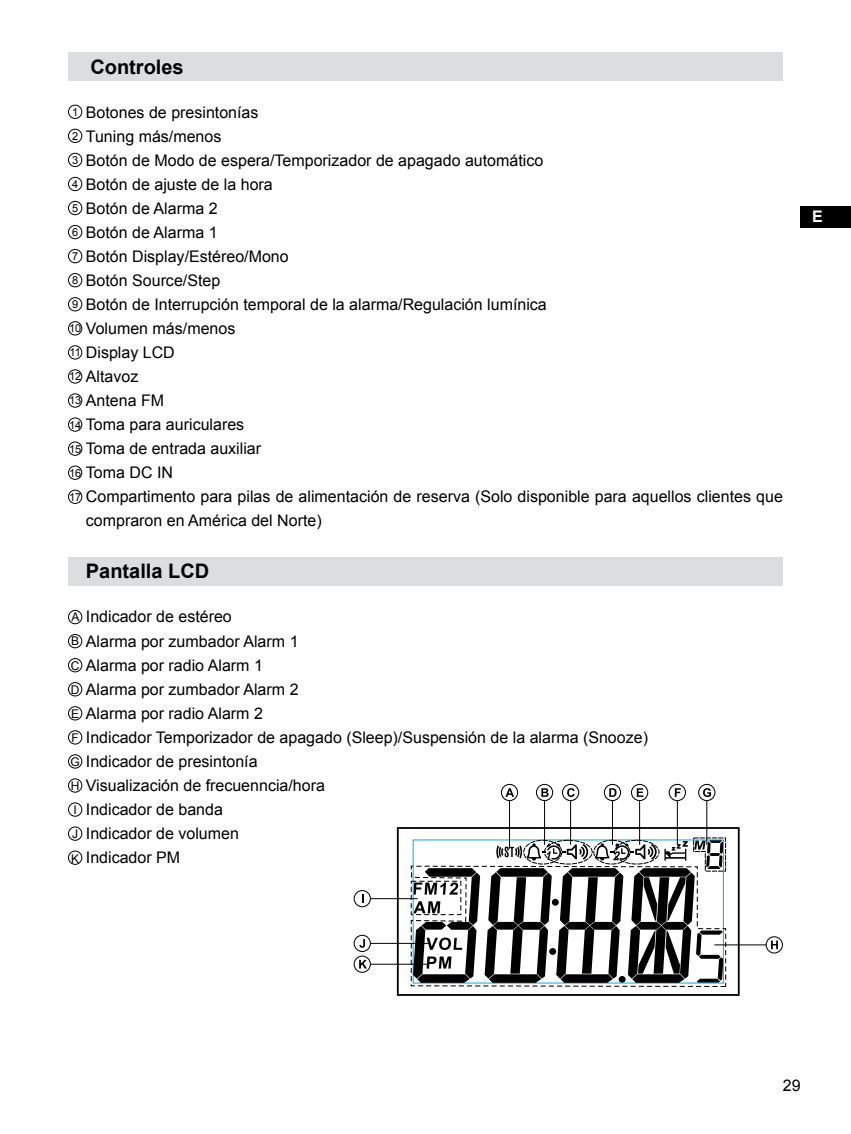
<style>
.page{position:relative;width:851px;height:1134px;background:#fff}
.page>*{position:absolute;margin:0;border:0;box-sizing:border-box;transform-origin:0 0}
.t1{font:700 20px "Arial";color:#000}
.t2{font:16px/24px "Arial";color:#000}
.t3{font:700 16px "Arial";color:#fff}
.t4{font:12px "Arial";color:#000}
.t5{font:11px/24px "Arial";color:#000}
</style>
<div class="page">
<div style="left:800px;top:206px;width:50px;height:22px;background:#000"></div>
<div style="left:68px;top:558px;width:714px;height:28px;background:#dcddde"></div>
<div style="left:68px;top:52px;width:714px;height:29px;background:#dcddde"></div>
<div style="left:68px;top:105px;width:14px;height:14px;border:1px solid #000;border-radius:50%"></div>
<div style="left:68px;top:129px;width:14px;height:14px;border:1px solid #000;border-radius:50%"></div>
<div style="left:68px;top:153px;width:14px;height:14px;border:1px solid #000;border-radius:50%"></div>
<div style="left:68px;top:177px;width:14px;height:14px;border:1px solid #000;border-radius:50%"></div>
<div style="left:68px;top:201px;width:14px;height:14px;border:1px solid #000;border-radius:50%"></div>
<div style="left:68px;top:225px;width:14px;height:14px;border:1px solid #000;border-radius:50%"></div>
<div style="left:68px;top:249px;width:14px;height:14px;border:1px solid #000;border-radius:50%"></div>
<div style="left:68px;top:273px;width:14px;height:14px;border:1px solid #000;border-radius:50%"></div>
<div style="left:68px;top:297px;width:14px;height:14px;border:1px solid #000;border-radius:50%"></div>
<div style="left:68px;top:321px;width:14px;height:14px;border:1px solid #000;border-radius:50%"></div>
<div style="left:68px;top:345px;width:14px;height:14px;border:1px solid #000;border-radius:50%"></div>
<div style="left:68px;top:369px;width:14px;height:15px;border:1px solid #000;border-radius:50%"></div>
<div style="left:68px;top:393px;width:14px;height:15px;border:1px solid #000;border-radius:50%"></div>
<div style="left:68px;top:417px;width:14px;height:15px;border:1px solid #000;border-radius:50%"></div>
<div style="left:68px;top:442px;width:14px;height:14px;border:1px solid #000;border-radius:50%"></div>
<div style="left:68px;top:466px;width:14px;height:14px;border:1px solid #000;border-radius:50%"></div>
<div style="left:68px;top:490px;width:14px;height:14px;border:1px solid #000;border-radius:50%"></div>
<div style="left:68px;top:851px;width:14px;height:14px;border:1px solid #000;border-radius:50%"></div>
<div style="left:68px;top:826px;width:14px;height:15px;border:1px solid #000;border-radius:50%"></div>
<div style="left:68px;top:802px;width:14px;height:15px;border:1px solid #000;border-radius:50%"></div>
<div style="left:68px;top:778px;width:14px;height:15px;border:1px solid #000;border-radius:50%"></div>
<div style="left:68px;top:754px;width:14px;height:14px;border:1px solid #000;border-radius:50%"></div>
<div style="left:68px;top:730px;width:14px;height:14px;border:1px solid #000;border-radius:50%"></div>
<div style="left:68px;top:706px;width:14px;height:14px;border:1px solid #000;border-radius:50%"></div>
<div style="left:68px;top:682px;width:14px;height:14px;border:1px solid #000;border-radius:50%"></div>
<div style="left:68px;top:658px;width:14px;height:14px;border:1px solid #000;border-radius:50%"></div>
<div style="left:68px;top:634px;width:14px;height:14px;border:1px solid #000;border-radius:50%"></div>
<div style="left:68px;top:610px;width:14px;height:14px;border:1px solid #000;border-radius:50%"></div>
<div style="left:397px;top:827px;width:342px;height:169px;border:2px solid #000"></div>
<svg style="left:501px;top:784px;width:16px;height:17px"></svg>
<div style="left:501px;top:784px;width:17px;height:17px;border:1px solid #000;border-radius:50%"></div>
<svg style="left:505px;top:788px;width:9px;height:9px"></svg>
<hr style="left:509px;top:800px;width:1px;height:49px;background:#000">
<svg style="left:354px;top:890px;width:16px;height:17px"></svg>
<div style="left:353px;top:890px;width:18px;height:17px;border:1px solid #000;border-radius:50%"></div>
<hr style="left:370px;top:898px;width:47px;height:1px;background:#000">
<svg style="left:536px;top:784px;width:16px;height:17px"></svg>
<div style="left:536px;top:784px;width:17px;height:17px;border:1px solid #000;border-radius:50%"></div>
<svg style="left:541px;top:788px;width:7px;height:9px"></svg>
<hr style="left:544px;top:800px;width:1px;height:45px;background:#000">
<svg style="left:562px;top:784px;width:16px;height:17px"></svg>
<div style="left:562px;top:784px;width:17px;height:17px;border:1px solid #000;border-radius:50%"></div>
<svg style="left:567px;top:788px;width:7px;height:9px"></svg>
<hr style="left:570px;top:800px;width:1px;height:45px;background:#000">
<svg style="left:604px;top:784px;width:16px;height:17px"></svg>
<div style="left:603px;top:784px;width:18px;height:17px;border:1px solid #000;border-radius:50%"></div>
<svg style="left:609px;top:788px;width:7px;height:9px"></svg>
<hr style="left:612px;top:800px;width:1px;height:45px;background:#000">
<svg style="left:631px;top:784px;width:16px;height:17px"></svg>
<div style="left:631px;top:784px;width:17px;height:17px;border:1px solid #000;border-radius:50%"></div>
<svg style="left:636px;top:788px;width:7px;height:9px"></svg>
<hr style="left:639px;top:800px;width:1px;height:45px;background:#000">
<svg style="left:669px;top:784px;width:16px;height:17px"></svg>
<div style="left:668px;top:784px;width:17px;height:17px;border:1px solid #000;border-radius:50%"></div>
<svg style="left:674px;top:788px;width:6px;height:9px"></svg>
<hr style="left:676px;top:800px;width:1px;height:45px;background:#000">
<svg style="left:698px;top:784px;width:16px;height:17px"></svg>
<div style="left:698px;top:784px;width:17px;height:17px;border:1px solid #000;border-radius:50%"></div>
<svg style="left:703px;top:788px;width:8px;height:9px"></svg>
<hr style="left:706px;top:800px;width:1px;height:45px;background:#000">
<svg style="left:766px;top:937px;width:16px;height:16px"></svg>
<div style="left:765px;top:936px;width:17px;height:17px;border:1px solid #000;border-radius:50%"></div>
<svg style="left:771px;top:940px;width:6px;height:9px"></svg>
<hr style="left:714px;top:944px;width:52px;height:1px;background:#000">
<svg style="left:354px;top:935px;width:16px;height:16px"></svg>
<div style="left:353px;top:935px;width:18px;height:17px;border:1px solid #000;border-radius:50%"></div>
<svg style="left:359px;top:939px;width:6px;height:9px"></svg>
<hr style="left:370px;top:943px;width:59px;height:1px;background:#000">
<svg style="left:354px;top:956px;width:16px;height:16px"></svg>
<div style="left:353px;top:955px;width:18px;height:18px;border:1px solid #000;border-radius:50%"></div>
<svg style="left:359px;top:960px;width:8px;height:8px"></svg>
<hr style="left:370px;top:964px;width:58px;height:1px;background:#000">
<svg style="left:410px;top:837px;width:316px;height:150px"></svg>
<p class="t1" style="left:90px;top:54px;width:95px">Controles</p>
<p class="t2" style="left:86px;top:101px;width:698px">Botones de presintonías<br>Tuning más/menos<br>Botón de Modo de espera/Temporizador de apagado automático<br>Botón de ajuste de la hora<br>Botón de Alarma 2<br>Botón de Alarma 1<br>Botón Display/Estéreo/Mono<br>Botón Source/Step<br>Botón de Interrupción temporal de la alarma/Regulación lumínica<br>Volumen más/menos<br>Display LCD<br>Altavoz<br>Antena FM<br>Toma para auriculares<br>Toma de entrada auxiliar<br>Toma DC IN<br>Compartimento para pilas de alimentación de reserva (Solo disponible para aquellos clientes que compraron en América del Norte)</p>
<p class="t1" style="left:86px;top:558px;width:125px">Pantalla LCD</p>
<p class="t2" style="left:86px;top:605px;width:563px">Indicador de estéreo<br>Alarma por zumbador Alarm 1<br>Alarma por radio Alarm 1<br>Alarma por zumbador Alarm 2<br>Alarma por radio Alarm 2<br>Indicador Temporizador de apagado (Sleep)/Suspensión de la alarma (Snooze)<br>Indicador de presintonía<br>Visualización de frecuenncia/hora<br>Indicador de banda<br>Indicador de volumen<br>Indicador PM</p>
<p class="t5" style="left:69px;top:100px;width:14px">1<br>2<br>3<br>4<br>5<br>6<br>7<br>8<br>9<br>1 0<br>11<br>1 2<br>1 3<br>1 4<br>1 5<br>1 6<br>1 7</p>
<p class="t4" style="left:71px;top:609px;width:10px">A</p>
<p class="t4" style="left:71px;top:633px;width:10px">B</p>
<p class="t4" style="left:71px;top:657px;width:10px">C</p>
<p class="t4" style="left:71px;top:681px;width:10px">D</p>
<p class="t4" style="left:71px;top:705px;width:10px">E</p>
<p class="t4" style="left:71px;top:730px;width:9px">F</p>
<p class="t4" style="left:70px;top:754px;width:11px">G</p>
<p class="t4" style="left:71px;top:778px;width:10px">H</p>
<p class="t4" style="left:73px;top:802px;width:5px">I</p>
<p class="t4" style="left:72px;top:826px;width:7px">J</p>
<p class="t4" style="left:71px;top:850px;width:10px">K</p>
<p class="t3" style="left:811px;top:206px;width:12px">E</p>
<p class="t2" style="left:782px;top:1073px;width:19px">29</p>
</div>
